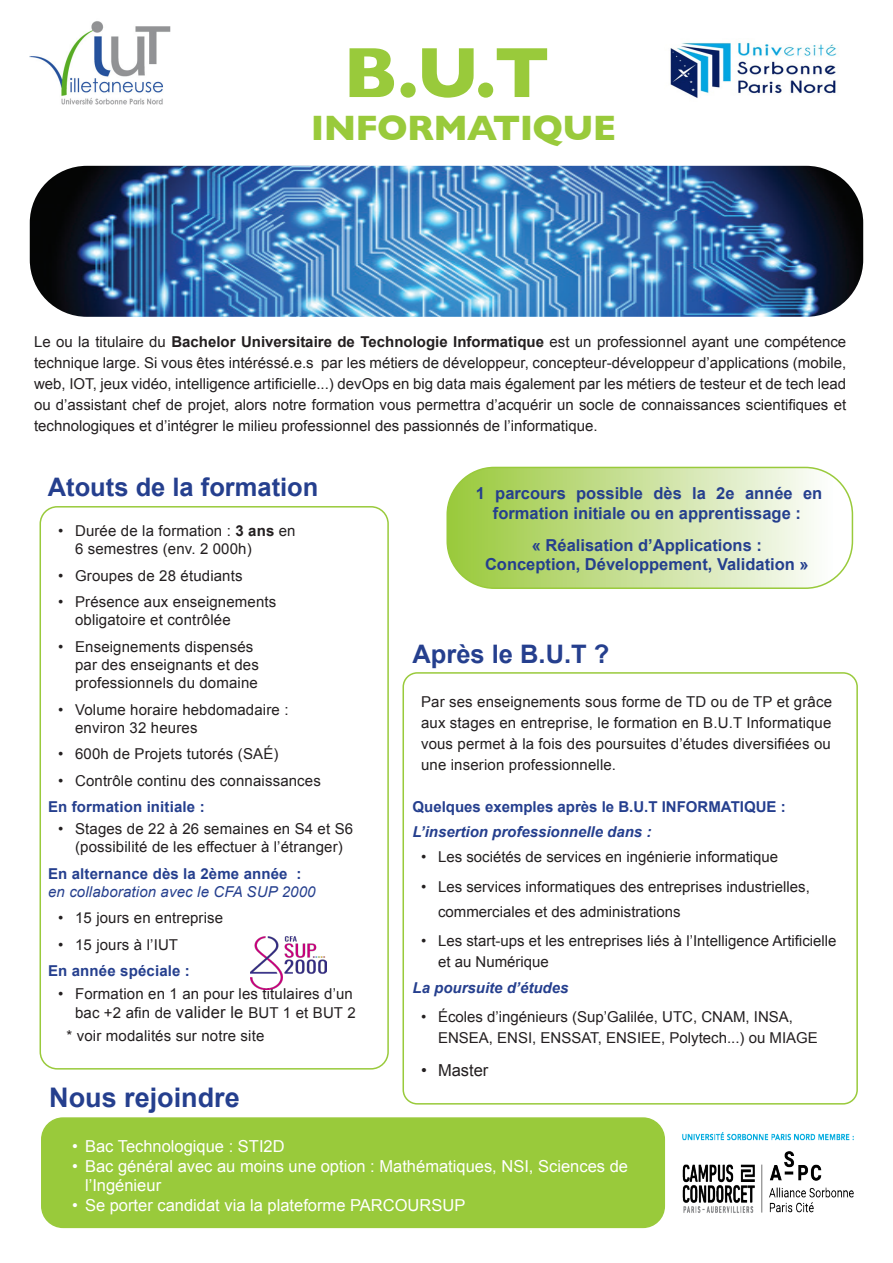
<style>
.page{position:relative;width:893px;height:1263px;background:#fff}
.page>*{position:absolute;margin:0;border:0;box-sizing:border-box;transform-origin:0 0}
.t1{font:700 72px "Gill Sans";color:#99ca3b}
.t2{font:700 36px "Gill Sans";letter-spacing:-.02em;color:#99ca3b}
.t3{font:700 27px "Arial";color:#253f8e}
.t4{font:700 25.5px "Arial";color:#253f8e}
.t5{font:16.5px/19.8px "Arial";color:#fff}
.t6{font:700 16.5px/19.8px "Arial";color:#253f8e;text-align:center}
.t7{font:16.5px "Arial";color:#231f20}
.t8{font:15px/21px "Arial";letter-spacing:.01em;color:#231f20}
.t9{font:700 15px "Arial";letter-spacing:.01em;color:#253f8e}
.t10{font:italic 700 15px "Arial";color:#253f8e}
.t11{font:italic 15px "Arial";letter-spacing:.01em;color:#253f8e}
.s1{font-weight:700}
.s2{font-size:16.5px}
</style>
<div class="page">
<img style="left:30px;top:166px;width:833px;height:151px">
<img style="left:30px;top:21px;width:140px;height:84px">
<div style="left:40px;top:506px;width:349px;height:563px;border:2px solid #99ca3b;border-radius:17px"></div>
<div style="left:402px;top:672px;width:456px;height:432px;border:2px solid #99ca3b;border-radius:14px"></div>
<img style="left:682px;top:1132px;width:172px;height:81px">
<div style="left:42px;top:1118px;width:622px;height:109px;background:#99ca3b;border-radius:21px"></div>
<div style="left:41px;top:1117px;width:624px;height:111px;border:2px solid #99ca3b;border-radius:21px"></div>
<img style="left:251px;top:936px;width:75px;height:53px">
<svg style="left:449px;top:467px;width:403px;height:121px"></svg>
<div style="left:446px;top:467px;width:407px;height:122px;border:2px solid #99ca3b;border-radius:47px"></div>
<img style="left:670px;top:42px;width:167px;height:56px">
<p class="t1" style="left:343px;top:16px;width:208px">B.U.T</p>
<p class="t2" style="left:311px;top:100px;width:307px">INFORMATIQUE</p>
<p class="t8" style="left:34px;top:331px;width:814px;text-align:justify">Le ou la titulaire du <span class="s1">Bachelor Universitaire de Technologie Informatique</span> est un professionnel ayant une compétence technique large. Si vous êtes intéréssé.e.s par les métiers de développeur, concepteur-développeur d’applications (mobile, web, IOT, jeux vidéo, intelligence artificielle...) devOps en big data mais également par les métiers de testeur et de tech lead ou d’assistant chef de projet, alors notre formation vous permettra d’acquérir un socle de connaissances scientifiques et technologiques et d’intégrer le milieu professionnel des passionnés de l’informatique.</p>
<p class="t4" style="left:48px;top:470px;width:272px">Atouts de la formation</p>
<p class="t8" style="left:75px;top:522px;width:222px;line-height:18px;text-indent:-17px">• Durée de la formation : <span class="s1">3 ans</span> en<br>6 semestres (env. 2 000h)</p>
<p class="t8" style="left:58px;top:565px;width:186px">• Groupes de 28 étudiants</p>
<p class="t8" style="left:75px;top:593px;width:203px;line-height:18px;text-indent:-17px">• Présence aux enseignements obligatoire et contrôlée</p>
<p class="t8" style="left:75px;top:638px;width:185px;line-height:18px;text-indent:-17px">• Enseignements dispensés par des enseignants et des professionnels du domaine</p>
<p class="t8" style="left:75px;top:700px;width:215px;line-height:18px;text-indent:-17px">• Volume horaire hebdomadaire : environ 32 heures</p>
<p class="t8" style="left:58px;top:743px;width:222px">• 600h de Projets tutorés (SAÉ)</p>
<p class="t8" style="left:58px;top:770px;width:264px">• Contrôle continu des connaissances</p>
<p class="t9" style="left:48px;top:797px;width:158px">En formation initiale :</p>
<p class="t8" style="left:58px;top:820px;width:297px;line-height:18px;text-align:center">• Stages de 22 à 26 semaines en S4 et S6 (possibilité de les effectuer à l’étranger)</p>
<p class="t9" style="left:48px;top:864px;width:255px">En alternance dès la 2ème année :</p>
<p class="t11" style="left:48px;top:882px;width:269px">en collaboration avec le CFA SUP 2000</p>
<p class="t8" style="left:58px;top:908px;width:167px">• 15 jours en entreprise</p>
<p class="t8" style="left:58px;top:934px;width:122px">• 15 jours à l’IUT</p>
<p class="t9" style="left:48px;top:961px;width:143px">En année spéciale :</p>
<p class="t8" style="left:58px;top:983px;width:299px;line-height:19.8px;text-align:right">• Formation en 1 an pour les titulaires d’un bac +2 afin de <span class="s2">valider le</span> BUT 1 et BUT 2</p>
<p class="t8" style="left:67px;top:1025px;width:199px">* voir modalités sur notre site</p>
<p class="t3" style="left:49px;top:1079px;width:192px">Nous rejoindre</p>
<p class="t6" style="left:476px;top:484px;width:348px">1 parcours possible dès la 2e année en formation initiale ou en apprentissage :</p>
<p class="t6" style="left:532px;top:535px;width:232px">« Réalisation d’Applications :</p>
<p class="t6" style="left:485px;top:555px;width:325px">Conception, Développement, Validation »</p>
<p class="t4" style="left:412px;top:637px;width:198px">Après le B.U.T ?</p>
<p class="t8" style="left:421px;top:691px;width:412px;text-align:justify">Par ses enseignements sous forme de TD ou de TP et grâce aux stages en entreprise, le formation en B.U.T Informatique vous permet à la fois des poursuites d’études diversifiées ou une inserion professionnelle.</p>
<p class="t9" style="left:412px;top:796px;width:375px">Quelques exemples après le B.U.T INFORMATIQUE :</p>
<p class="t10" style="left:412px;top:822px;width:240px">L’insertion professionnelle dans :</p>
<p class="t8" style="left:421px;top:846px;width:359px">• Les sociétés de services en ingénierie informatique</p>
<p class="t8" style="left:421px;top:876px;width:390px">• Les services informatiques des entreprises industrielles,</p>
<p class="t8" style="left:438px;top:901px;width:244px">commerciales et des administrations</p>
<p class="t8" style="left:438px;top:931px;width:400px;text-indent:-17px">• Les start-ups et les entreprises liés à l’Intelligence Artificielle et au Numérique</p>
<p class="t10" style="left:412px;top:978px;width:157px">La poursuite d’études</p>
<p class="t8" style="left:438px;top:1007px;width:381px;text-indent:-17px">• Écoles d’ingénieurs (Sup’Galilée, UTC, CNAM, INSA,<br>ENSEA, ENSI, ENSSAT, ENSIEE, Polytech...) ou MIAGE</p>
<p class="t7" style="left:421px;top:1059px;width:69px">• Master</p>
<p class="t5" style="left:72px;top:1136px;width:214px">• Bac Technologique : STI2D</p>
<p class="t5" style="left:85px;top:1156px;width:544px;text-indent:-13px">• Bac général avec au moins une option : Mathématiques, NSI, Sciences de l’Ingénieur</p>
<p class="t5" style="left:72px;top:1195px;width:395px">• Se porter candidat via la plateforme PARCOURSUP</p>
</div>
